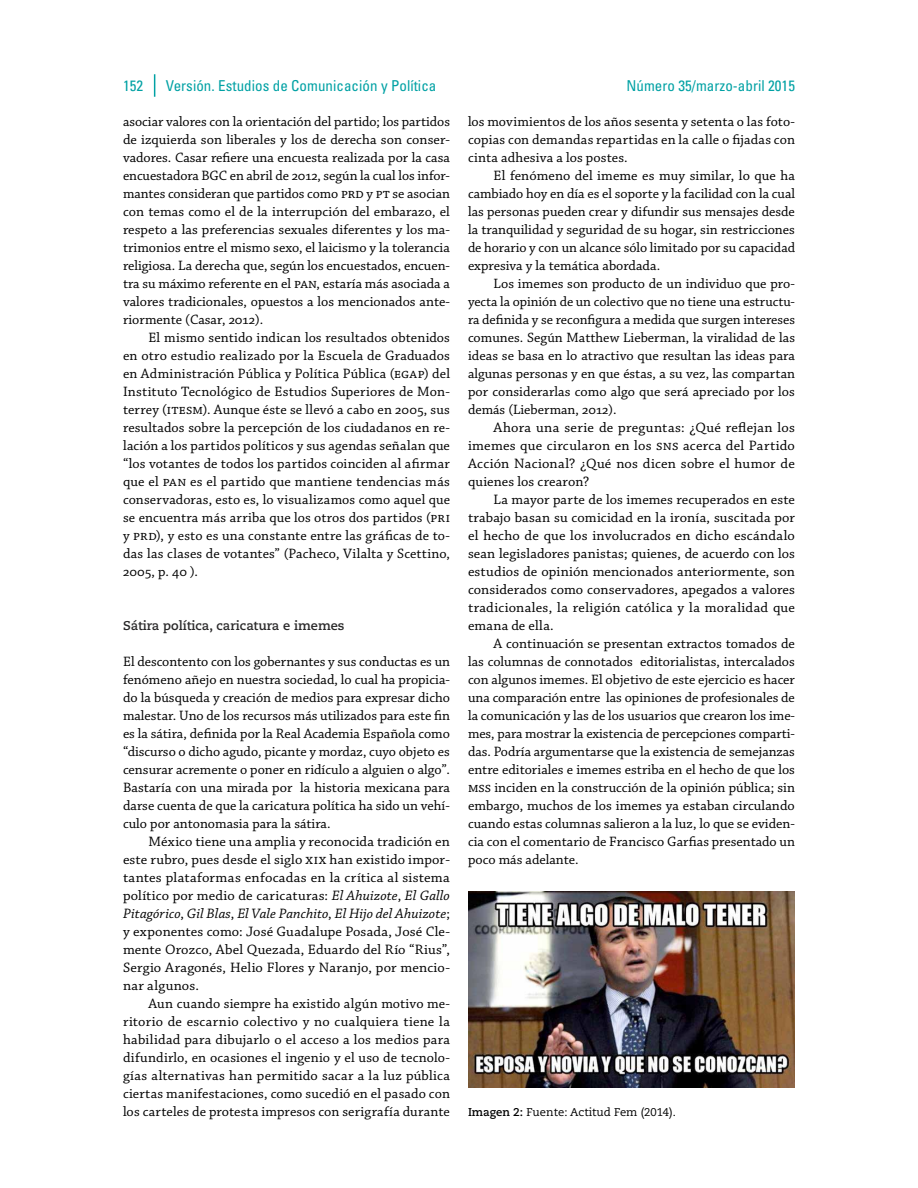
<style>
.page{position:relative;width:918px;height:1188px;background:#fff}
.page>*{position:absolute;margin:0;border:0;box-sizing:border-box;transform-origin:0 0}
.t1{font:condensed 15px "Univers LT Std";letter-spacing:.005em;color:#00a1a4}
.t2{font:14.4px/18px "Chaparral Pro";letter-spacing:.01em;color:#000;text-align:justify}
.t3{font:14.25px/18px "Chaparral Pro";color:#000;text-align:justify}
.t4{font:14.1px/18px "Chaparral Pro";color:#000;text-align:justify}
.t5{font:700 12.75px "Caecilia LT Std";color:#292829}
.t6{font:11.25px "Caecilia LT Std";color:#000}
.s1{font-style:italic}
.s2{font-weight:700}
</style>
<div class="page">
<img style="left:468px;top:892px;width:327px;height:196px">
<svg style="left:154px;top:74px;width:1px;height:23px"></svg>
<p class="t1" style="left:123px;top:76px;width:22px">152</p>
<p class="t1" style="left:166px;top:76px;width:272px">Versión. Estudios de Comunicación y Política</p>
<p class="t1" style="left:626px;top:76px;width:170px">Número 35/marzo-abril 2015</p>
<p class="t3" style="left:123px;top:113px;width:329px">asociar valores con la orientación del partido; los partidos de izquierda son liberales y los de derecha son conser&shy;vadores. Casar refiere una encuesta realizada por la casa encuestadora BGC en abril de 2012, según la cual los infor&shy;mantes consideran que partidos como prd y pt se asocian con temas como el de la interrupción del embarazo, el respeto a las preferencias sexuales diferentes y los ma&shy;trimonios entre el mismo sexo, el laicismo y la tolerancia religiosa. La derecha que, según los encuestados, encuen&shy;tra su máximo referente en el pan, estaría más asociada a valores tradicionales, opuestos a los mencionados ante&shy;riormente (Casar, 2012).</p>
<p class="t3" style="left:123px;top:329px;width:329px;text-indent:26px">El mismo sentido indican los resultados obtenidos en otro estudio realizado por la Escuela de Graduados en Administración Pública y Política Pública (egap) del Instituto Tecnológico de Estudios Superiores de Mon&shy;terrey (itesm). Aunque éste se llevó a cabo en 2005, sus resultados sobre la percepción de los ciudadanos en re&shy;lación a los partidos políticos y sus agendas señalan que “los votantes de todos los partidos coinciden al afirmar que el pan es el partido que mantiene tendencias más conservadoras, esto es, lo visualizamos como aquel que se encuentra más arriba que los otros dos partidos (pri y prd), y esto es una constante entre las gráficas de to&shy;das las clases de votantes” (Pacheco, Vilalta y Scettino, 2005, p. 40 ).</p>
<p class="t5" style="left:123px;top:618px;width:223px">Sátira política, caricatura e imemes</p>
<p class="t3" style="left:123px;top:653px;width:329px">El descontento con los gobernantes y sus conductas es un fenómeno añejo en nuestra sociedad, lo cual ha propicia&shy;do la búsqueda y creación de medios para expresar dicho malestar. Uno de los recursos más utilizados para este fin es la sátira, definida por la Real Academia Española como “discurso o dicho agudo, picante y mordaz, cuyo objeto es censurar acremente o poner en ridículo a alguien o algo”.<br>Bastaría con una mirada por la historia mexicana para darse cuenta de que la caricatura política ha sido un vehí&shy;culo por antonomasia para la sátira.</p>
<p class="t2" style="left:123px;top:833px;width:329px;text-indent:26px">México tiene una amplia y reconocida tradición en este rubro, pues desde el siglo XIX han existido impor&shy;tantes plataformas enfocadas en la crítica al sistema político por medio de caricaturas: <span class="s1">El Ahuizote</span>, <span class="s1">El Gallo Pitagórico</span>, <span class="s1">Gil Blas</span>, <span class="s1">El Vale Panchito</span>, <span class="s1">El Hijo del Ahuizote</span>; y exponentes como: José Guadalupe Posada, José Cle&shy;mente Orozco, Abel Quezada, Eduardo del Río “Rius”, Sergio Aragonés, Helio Flores y Naranjo, por mencio&shy;nar algunos.</p>
<p class="t3" style="left:123px;top:995px;width:329px;text-indent:26px">Aun cuando siempre ha existido algún motivo me&shy;ritorio de escarnio colectivo y no cualquiera tiene la habilidad para dibujarlo o el acceso a los medios para difundirlo, en ocasiones el ingenio y el uso de tecnolo&shy;gías alternativas han permitido sacar a la luz pública ciertas manifestaciones, como sucedió en el pasado con los carteles de protesta impresos con serigrafía durante</p>
<p class="t3" style="left:468px;top:113px;width:329px">los movimientos de los años sesenta y setenta o las foto&shy;copias con demandas repartidas en la calle o fijadas con cinta adhesiva a los postes.</p>
<p class="t3" style="left:468px;top:167px;width:329px;text-indent:26px">El fenómeno del imeme es muy similar, lo que ha cambiado hoy en día es el soporte y la facilidad con la cual las personas pueden crear y difundir sus mensajes desde la tranquilidad y seguridad de su hogar, sin restricciones de horario y con un alcance sólo limitado por su capacidad expresiva y la temática abordada.</p>
<p class="t4" style="left:468px;top:275px;width:329px;text-indent:26px">Los imemes son producto de un individuo que pro&shy;yecta la opinión de un colectivo que no tiene una estructu&shy;ra definida y se reconfigura a medida que surgen intereses comunes. Según Matthew Lieberman, la viralidad de las ideas se basa en lo atractivo que resultan las ideas para algunas personas y en que éstas, a su vez, las compartan por considerarlas como algo que será apreciado por los demás (Lieberman, 2012).</p>
<p class="t2" style="left:468px;top:419px;width:329px;text-indent:26px">Ahora una serie de preguntas: ¿Qué reflejan los imemes que circularon en los sns acerca del Partido Acción Nacional? ¿Qué nos dicen sobre el humor de quienes los crearon?</p>
<p class="t2" style="left:468px;top:491px;width:329px;text-indent:25px">La mayor parte de los imemes recuperados en este trabajo basan su comicidad en la ironía, suscitada por el hecho de que los involucrados en dicho escándalo sean legisladores panistas; quienes, de acuerdo con los estudios de opinión mencionados anteriormente, son considerados como conservadores, apegados a valores tradicionales, la religión católica y la moralidad que emana de ella.</p>
<p class="t3" style="left:468px;top:635px;width:329px;text-indent:26px">A continuación se presentan extractos tomados de las columnas de connotados editorialistas, intercalados con algunos imemes. El objetivo de este ejercicio es hacer una comparación entre las opiniones de profesionales de la comunicación y las de los usuarios que crearon los ime&shy;mes, para mostrar la existencia de percepciones comparti&shy;das. Podría argumentarse que la existencia de semejanzas entre editoriales e imemes estriba en el hecho de que los mss inciden en la construcción de la opinión pública; sin embargo, muchos de los imemes ya estaban circulando cuando estas columnas salieron a la luz, lo que se eviden&shy;cia con el comentario de Francisco Garfias presentado un poco más adelante.</p>
<p class="t6" style="left:468px;top:1105px;width:209px"><span class="s2">Imagen 2:</span> Fuente: Actitud Fem (2014).</p>
</div>
